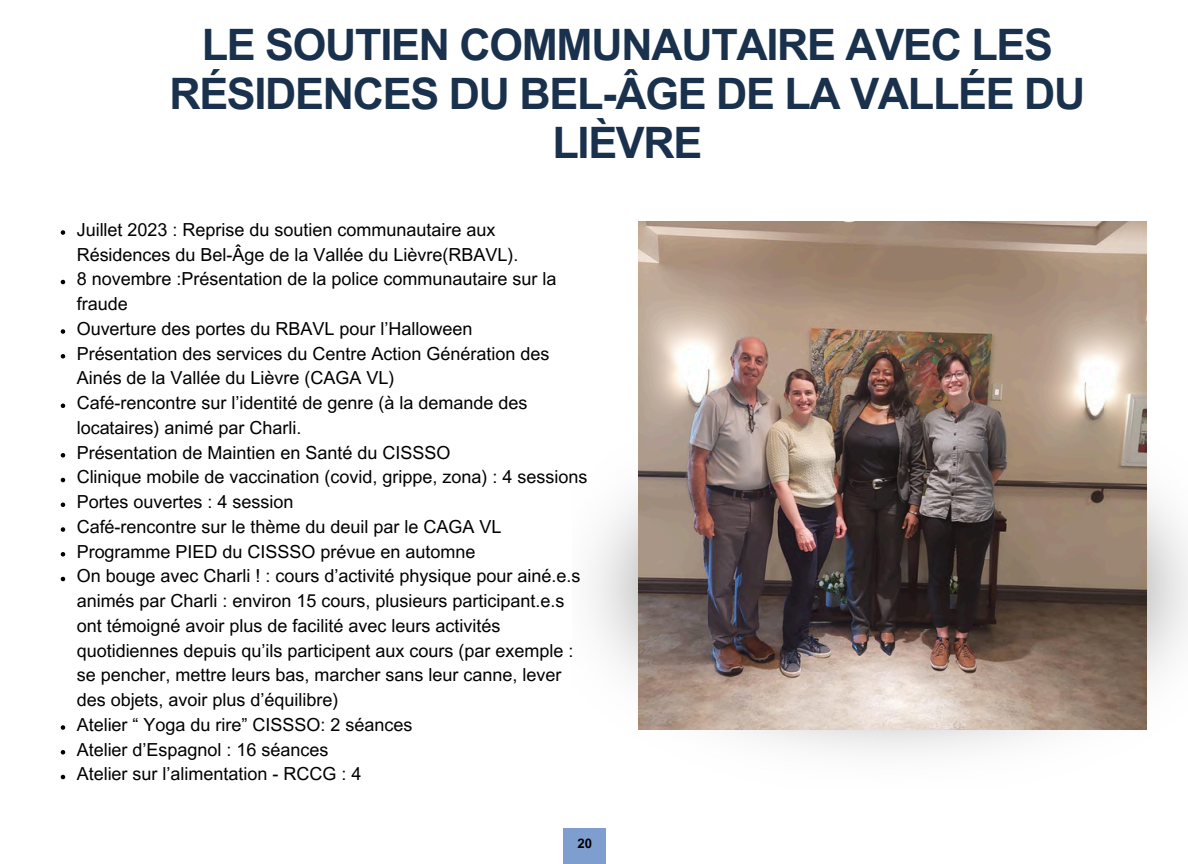
<style>
.page{position:relative;width:1188px;height:864px;background:#fff}
.page>*{position:absolute;margin:0;border:0;box-sizing:border-box;transform-origin:0 0}
.t1{font:700 43.35px/48.8px "Arial MT Pro";letter-spacing:-.03em;color:#19314c;text-align:center}
.t2{font:18px/24.8px "Arial MT Pro";color:#000}
.t3{font:700 13.2px "Arial MT Pro";color:#000}
</style>
<div class="page">
<img style="left:592px;top:385px;width:596px;height:367px">
<img style="left:639px;top:222px;width:507px;height:507px">
<svg style="left:61px;top:230px;width:4px;height:5px"></svg>
<svg style="left:61px;top:280px;width:4px;height:4px"></svg>
<svg style="left:61px;top:329px;width:4px;height:5px"></svg>
<svg style="left:61px;top:354px;width:4px;height:5px"></svg>
<svg style="left:61px;top:404px;width:4px;height:4px"></svg>
<svg style="left:61px;top:453px;width:4px;height:5px"></svg>
<svg style="left:61px;top:478px;width:4px;height:4px"></svg>
<svg style="left:61px;top:503px;width:4px;height:4px"></svg>
<svg style="left:61px;top:527px;width:4px;height:5px"></svg>
<svg style="left:61px;top:552px;width:4px;height:5px"></svg>
<svg style="left:61px;top:577px;width:4px;height:4px"></svg>
<svg style="left:61px;top:725px;width:4px;height:5px"></svg>
<svg style="left:61px;top:750px;width:4px;height:5px"></svg>
<svg style="left:61px;top:775px;width:4px;height:4px"></svg>
<div style="left:564px;top:829px;width:42px;height:35px;background:#7f9ed0"></div>
<p class="t1" style="left:169px;top:26px;width:918px">LE SOUTIEN COMMUNAUTAIRE AVEC LES<br>RÉSIDENCES DU BEL-ÂGE DE LA VALLÉE DU<br>LIÈVRE</p>
<p class="t2" style="left:77px;top:219px;width:443px">Juillet 2023 : Reprise du soutien communautaire aux<br>Résidences du Bel-Âge de la Vallée du Lièvre(RBAVL).</p>
<p class="t2" style="left:77px;top:269px;width:481px">8 novembre :Présentation de la police communautaire sur la fraude</p>
<p class="t2" style="left:77px;top:318px;width:397px">Ouverture des portes du RBAVL pour l’Halloween</p>
<p class="t2" style="left:77px;top:343px;width:474px">Présentation des services du Centre Action Génération des<br>Ainés de la Vallée du Lièvre (CAGA VL)</p>
<p class="t2" style="left:77px;top:393px;width:452px">Café-rencontre sur l’identité de genre (à la demande des locataires) animé par Charli.</p>
<p class="t2" style="left:77px;top:442px;width:375px">Présentation de Maintien en Santé du CISSSO</p>
<p class="t2" style="left:77px;top:467px;width:512px">Clinique mobile de vaccination (covid, grippe, zona) : 4 sessions</p>
<p class="t2" style="left:77px;top:492px;width:218px">Portes ouvertes : 4 session</p>
<p class="t2" style="left:77px;top:516px;width:426px">Café-rencontre sur le thème du deuil par le CAGA VL</p>
<p class="t2" style="left:77px;top:541px;width:400px">Programme PIED du CISSSO prévue en automne</p>
<p class="t2" style="left:77px;top:566px;width:505px">On bouge avec Charli ! : cours d’activité physique pour ainé.e.s animés par Charli : environ 15 cours, plusieurs participant.e.s ont témoigné avoir plus de facilité avec leurs activités quotidiennes depuis qu’ils participent aux cours (par exemple : se pencher, mettre leurs bas, marcher sans leur canne, lever des objets, avoir plus d’équilibre)</p>
<p class="t2" style="left:77px;top:714px;width:337px">Atelier “ Yoga du rire” CISSSO: 2 séances</p>
<p class="t2" style="left:77px;top:739px;width:253px">Atelier d’Espagnol : 16 séances</p>
<p class="t2" style="left:77px;top:764px;width:286px">Atelier sur l’alimentation - RCCG : 4</p>
<p class="t3" style="left:578px;top:838px;width:16px">20</p>
</div>
